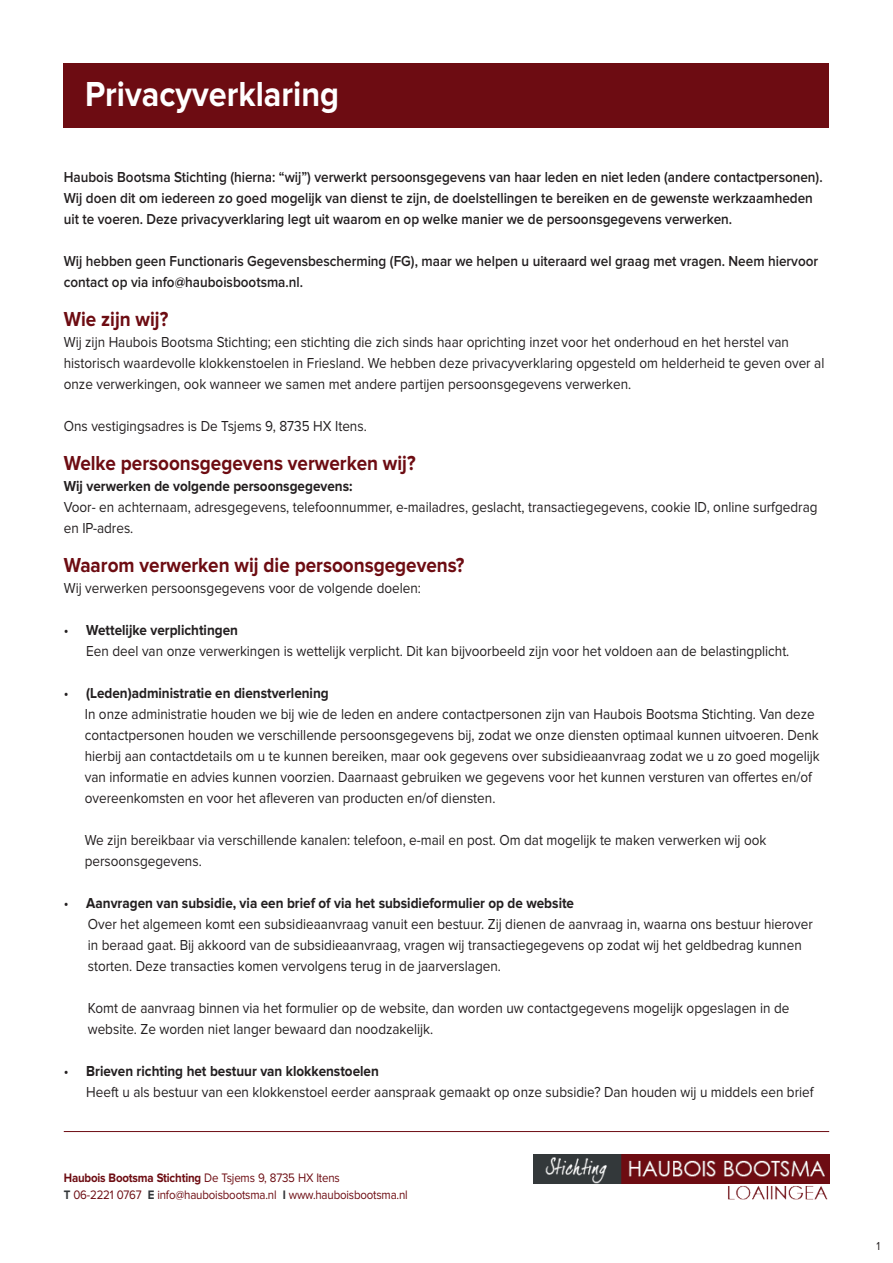
<style>
.page{position:relative;width:893px;height:1263px;background:#fff}
.page>*{position:absolute;margin:0;border:0;box-sizing:border-box;transform-origin:0 0}
.t1{font:700 36px "Proxima Nova";color:#fff;scale:.9 1}
.t2{font:700 21px "Proxima Nova";color:#6d0c12;scale:.9 1}
.t3{font:15px/21px "Proxima Nova";color:#231f20;scale:.9 1}
.t4{font:600 15px/21px "Proxima Nova";color:#231f20;scale:.9 1}
.t5{font:700 15px "Proxima Nova";color:#231f20;scale:.9 1}
.t6{font:12.75px/17.1px "Proxima Nova";letter-spacing:-.015em;color:#6d0c12;scale:.9 1}
.t7{font:12px "Proxima Nova";color:#231f20;scale:.9 1}
.s1{font-weight:700}
.s2{font-weight:700;color:#33373a}
</style>
<div class="page">
<div style="left:64px;top:64px;width:765px;height:64px;background:#6d0c12"></div>
<hr style="left:64px;top:1131px;width:765px;height:1px;background:#6d0c12">
<img style="left:533px;top:1154px;width:296px;height:46px">
<h1 class="t1" style="left:85px;top:77px;width:284px">Privacyverklaring</h1>
<p class="t4" style="left:64px;top:167px;width:845px">Haubois Bootsma Stichting (hierna: “wij”) verwerkt persoonsgegevens van haar leden en niet leden (andere contactpersonen).<br>Wij doen dit om iedereen zo goed mogelijk van dienst te zijn, de doelstellingen te bereiken en de gewenste werkzaamheden uit te voeren. Deze privacyverklaring legt uit waarom en op welke manier we de persoonsgegevens verwerken.</p>
<p class="t4" style="left:64px;top:251px;width:840px">Wij hebben geen Functionaris Gegevensbescherming (FG), maar we helpen u uiteraard wel graag met vragen. Neem hiervoor contact op via info@hauboisbootsma.nl.</p>
<h2 class="t2" style="left:64px;top:309px;width:118px">Wie zijn wij?</h2>
<p class="t3" style="left:64px;top:332px;width:847px">Wij zijn Haubois Bootsma Stichting; een stichting die zich sinds haar oprichting inzet voor het onderhoud en het herstel van historisch waardevolle klokkenstoelen in Friesland. We hebben deze privacyverklaring opgesteld om helderheid te geven over al onze verwerkingen, ook wanneer we samen met andere partijen persoonsgegevens verwerken.</p>
<p class="t3" style="left:64px;top:416px;width:338px">Ons vestigingsadres is De Tsjems 9, 8735 HX Itens.</p>
<h2 class="t2" style="left:64px;top:453px;width:392px">Welke persoonsgegevens verwerken wij?</h2>
<p class="t5" style="left:64px;top:479px;width:322px">Wij verwerken de volgende persoonsgegevens:</p>
<p class="t3" style="left:64px;top:497px;width:839px">Voor- en achternaam, adresgegevens, telefoonnummer, e-mailadres, geslacht, transactiegegevens, cookie ID, online surfgedrag en IP-adres.</p>
<h2 class="t2" style="left:64px;top:555px;width:447px">Waarom verwerken wij die persoonsgegevens?</h2>
<p class="t3" style="left:64px;top:578px;width:398px">Wij verwerken persoonsgegevens voor de volgende doelen:</p>
<p class="t3" style="left:86px;top:620px;width:783px;text-indent:-23px">• <span class="s1">Wettelijke verplichtingen<br></span>Een deel van onze verwerkingen is wettelijk verplicht. Dit kan bijvoorbeeld zijn voor het voldoen aan de belastingplicht.</p>
<p class="t3" style="left:85px;top:683px;width:818px;text-indent:-21px">• <span class="s1">(Leden)administratie en dienstverlening<br></span>In onze administratie houden we bij wie de leden en andere contactpersonen zijn van Haubois Bootsma Stichting. Van deze contactpersonen houden we verschillende persoonsgegevens bij, zodat we onze diensten optimaal kunnen uitvoeren. Denk hierbij aan contactdetails om u te kunnen bereiken, maar ook gegevens over subsidieaanvraag zodat we u zo goed mogelijk van informatie en advies kunnen voorzien. Daarnaast gebruiken we gegevens voor het kunnen versturen van offertes en/of overeenkomsten en voor het afleveren van producten en/of diensten.</p>
<p class="t3" style="left:85px;top:830px;width:759px">We zijn bereikbaar via verschillende kanalen: telefoon, e-mail en post. Om dat mogelijk te maken verwerken wij ook persoonsgegevens.</p>
<p class="t3" style="left:88px;top:893px;width:807px;text-indent:-24px">• <span class="s1">Aanvragen van subsidie, via een brief of via het subsidieformulier op de website<br></span>Over het algemeen komt een subsidieaanvraag vanuit een bestuur. Zij dienen de aanvraag in, waarna ons bestuur hierover in beraad gaat. Bij akkoord van de subsidieaanvraag, vragen wij transactiegegevens op zodat wij het geldbedrag kunnen storten. Deze transacties komen vervolgens terug in de jaarverslagen.</p>
<p class="t3" style="left:88px;top:998px;width:781px">Komt de aanvraag binnen via het formulier op de website, dan worden uw contactgegevens mogelijk opgeslagen in de website. Ze worden niet langer bewaard dan noodzakelijk.</p>
<p class="t3" style="left:86px;top:1061px;width:810px;text-indent:-23px">• <span class="s1">Brieven richting het bestuur van klokkenstoelen<br></span>Heeft u als bestuur van een klokkenstoel eerder aanspraak gemaakt op onze subsidie? Dan houden wij u middels een brief</p>
<p class="t6" style="left:64px;top:1170px;width:384px"><span class="s1">Haubois Bootsma Stichting</span> De Tsjems 9, 8735 HX Itens<br><span class="s2">T</span> 06-2221 0767 <span class="s2">E</span> info@hauboisbootsma.nl <span class="s2">I</span> www.hauboisbootsma.nl</p>
<p class="t7" style="left:876px;top:1241px;width:6px">1</p>
</div>
